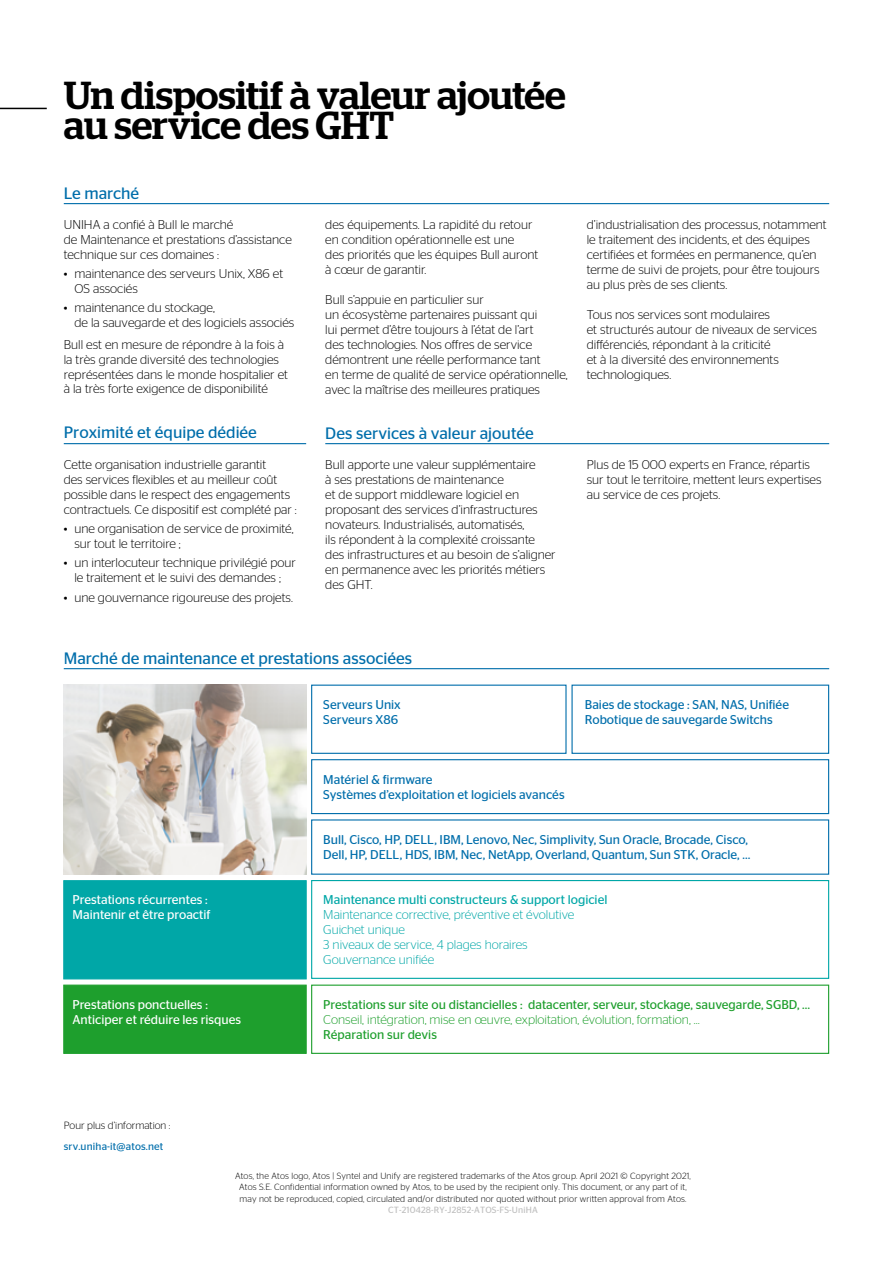
<style>
.page{position:relative;width:893px;height:1263px;background:#fff}
.page>*{position:absolute;margin:0;border:0;box-sizing:border-box;transform-origin:0 0}
.t1{font:500 39px/30px "Stag";color:#000}
.t2{font:16.5px "Stag Sans";color:#006eab}
.t3{font:300 12.75px/15px "Stag Sans";color:#000}
.t4{font:12.75px/15px "Stag Sans";color:#006eab}
.t5{font:300 12.75px/15px "Stag Sans";color:#00a7a7}
.t6{font:12.75px/15px "Stag Sans";color:#fff}
.t7{font:12.75px "Stag Sans";color:#1e9f2d}
.t8{font:300 12.75px "Stag Sans";color:#1e9f2d}
.t9{font:12.75px "Stag Sans";color:#00a7a7}
.t10{font:300 10.5px "Stag Sans";color:#000}
.t11{font:10.5px "Stag Sans";letter-spacing:.015em;color:#006eab}
.t12{font:300 9px/11.4px "Stag Sans";letter-spacing:.02em;color:#000;text-align:center}
.t13{font:9px "Stag Sans";letter-spacing:.02em;color:#bfbfbf}
</style>
<div class="page">
<div style="left:63px;top:984px;width:244px;height:70px;background:#1e9f2d;border:1px solid #1e9f2d"></div>
<hr style="left:0;top:108px;width:47px;height:1px;background:#000">
<hr style="left:64px;top:203px;width:765px;height:1px;background:#006eab">
<hr style="left:64px;top:443px;width:242px;height:1px;background:#006eab">
<hr style="left:325px;top:443px;width:504px;height:1px;background:#006eab">
<hr style="left:64px;top:668px;width:765px;height:1px;background:#006eab">
<img style="left:64px;top:685px;width:242px;height:190px">
<div style="left:311px;top:685px;width:256px;height:69px;border:1px solid #006eab"></div>
<div style="left:571px;top:685px;width:258px;height:69px;border:1px solid #006eab"></div>
<div style="left:311px;top:759px;width:518px;height:55px;border:1px solid #006eab"></div>
<div style="left:311px;top:880px;width:518px;height:99px;border:1px solid #00a7a7"></div>
<div style="left:311px;top:984px;width:518px;height:70px;border:1px solid #1e9f2d"></div>
<div style="left:63px;top:880px;width:244px;height:99px;background:#00a7a7;border:1px solid #00a7a7"></div>
<h1 class="t1" style="left:64px;top:80px;width:503px">Un dispositif à valeur ajoutée au service des GHT</h1>
<p class="t2" style="left:64px;top:184px;width:77px">Le marché</p>
<p class="t3" style="left:64px;top:217px;width:230px">UNIHA a confié à Bull le marché<br>de Maintenance et prestations d’assistance technique sur ces domaines :</p>
<p class="t3" style="left:74px;top:266px;width:210px;text-indent:-11px">• maintenance des serveurs Unix, X86 et<br>OS associés</p>
<p class="t3" style="left:74px;top:300px;width:221px;text-indent:-11px">• maintenance du stockage,<br>de la sauvegarde et des logiciels associés</p>
<p class="t3" style="left:64px;top:337px;width:226px">Bull est en mesure de répondre à la fois à la très grande diversité des technologies représentées dans le monde hospitalier et à la très forte exigence de disponibilité</p>
<p class="t2" style="left:64px;top:423px;width:195px">Proximité et équipe dédiée</p>
<p class="t3" style="left:64px;top:457px;width:235px">Cette organisation industrielle garantit<br>des services flexibles et au meilleur coût possible dans le respect des engagements contractuels. Ce dispositif est complété par :</p>
<p class="t3" style="left:74px;top:521px;width:221px;text-indent:-11px">• une organisation de service de proximité, sur tout le territoire ;</p>
<p class="t3" style="left:64px;top:555px;width:234px;text-align:center">• un interlocuteur technique privilégié pour le traitement et le suivi des demandes ;</p>
<p class="t3" style="left:64px;top:589px;width:231px">• une gouvernance rigoureuse des projets.</p>
<p class="t3" style="left:325px;top:217px;width:215px">des équipements. La rapidité du retour en condition opérationnelle est une<br>des priorités que les équipes Bull auront à cœur de garantir.</p>
<p class="t3" style="left:325px;top:292px;width:244px">Bull s’appuie en particulier sur<br>un écosystème partenaires puissant qui<br>lui permet d’être toujours à l’état de l’art<br>des technologies. Nos offres de service démontrent une réelle performance tant<br>en terme de qualité de service opérationnelle, avec la maîtrise des meilleures pratiques</p>
<p class="t2" style="left:325px;top:424px;width:210px">Des services à valeur ajoutée</p>
<p class="t3" style="left:325px;top:457px;width:232px">Bull apporte une valeur supplémentaire<br>à ses prestations de maintenance<br>et de support middleware logiciel en proposant des services d’infrastructures novateurs. Industrialisés, automatisés,<br>ils répondent à la complexité croissante des infrastructures et au besoin de s’aligner en permanence avec les priorités métiers des GHT.</p>
<p class="t3" style="left:587px;top:217px;width:241px">d’industrialisation des processus, notamment le traitement des incidents, et des équipes certifiées et formées en permanence, qu’en terme de suivi de projets, pour être toujours au plus près de ses clients.</p>
<p class="t3" style="left:587px;top:307px;width:232px">Tous nos services sont modulaires<br>et structurés autour de niveaux de services différenciés, répondant à la criticité<br>et à la diversité des environnements technologiques.</p>
<p class="t3" style="left:587px;top:457px;width:236px">Plus de 15 000 experts en France, répartis sur tout le territoire, mettent leurs expertises au service de ces projets.</p>
<p class="t2" style="left:64px;top:649px;width:350px">Marché de maintenance et prestations associées</p>
<p class="t4" style="left:323px;top:697px;width:79px">Serveurs Unix<br>Serveurs X86</p>
<p class="t4" style="left:585px;top:697px;width:206px">Baies de stockage : SAN, NAS, Unifiée<br>Robotique de sauvegarde Switchs</p>
<p class="t6" style="left:73px;top:892px;width:140px">Prestations récurrentes :<br>Maintenir et être proactif</p>
<p class="t4" style="left:323px;top:772px;width:243px">Matériel &amp; firmware<br>Systèmes d’exploitation et logiciels avancés</p>
<p class="t4" style="left:323px;top:832px;width:429px">Bull, Cisco, HP, DELL, IBM, Lenovo, Nec, Simplivity, Sun Oracle, Brocade, Cisco,<br>Dell, HP, DELL, HDS, IBM, Nec, NetApp, Overland, Quantum, Sun STK, Oracle, …</p>
<p class="t9" style="left:323px;top:892px;width:286px">Maintenance multi constructeurs &amp; support logiciel</p>
<p class="t5" style="left:323px;top:907px;width:253px">Maintenance corrective, préventive et évolutive<br>Guichet unique<br>3 niveaux de service, 4 plages horaires<br>Gouvernance unifiée</p>
<p class="t6" style="left:72px;top:997px;width:170px">Prestations ponctuelles :<br>Anticiper et réduire les risques</p>
<p class="t7" style="left:323px;top:997px;width:488px">Prestations sur site ou distancielles : datacenter, serveur, stockage, sauvegarde, SGBD, …</p>
<p class="t8" style="left:323px;top:1012px;width:378px">Conseil, intégration, mise en œuvre, exploitation, évolution, formation, …</p>
<p class="t7" style="left:323px;top:1027px;width:115px">Réparation sur devis</p>
<p class="t10" style="left:64px;top:1119px;width:108px">Pour plus d’information :</p>
<p class="t11" style="left:64px;top:1141px;width:101px">srv.uniha-it@atos.net</p>
<p class="t12" style="left:235px;top:1170px;width:457px">Atos, the Atos logo, Atos | Syntel and Unify are registered trademarks of the Atos group. April 2021 © Copyright 2021,<br>Atos S.E. Confidential information owned by Atos, to be used by the recipient only. This document, or any part of it, may not be reproduced, copied, circulated and/or distributed nor quoted without prior written approval from Atos.</p>
<p class="t13" style="left:388px;top:1205px;width:151px">CT-210428-RY-J2852-ATOS-FS-UniHA</p>
</div>
